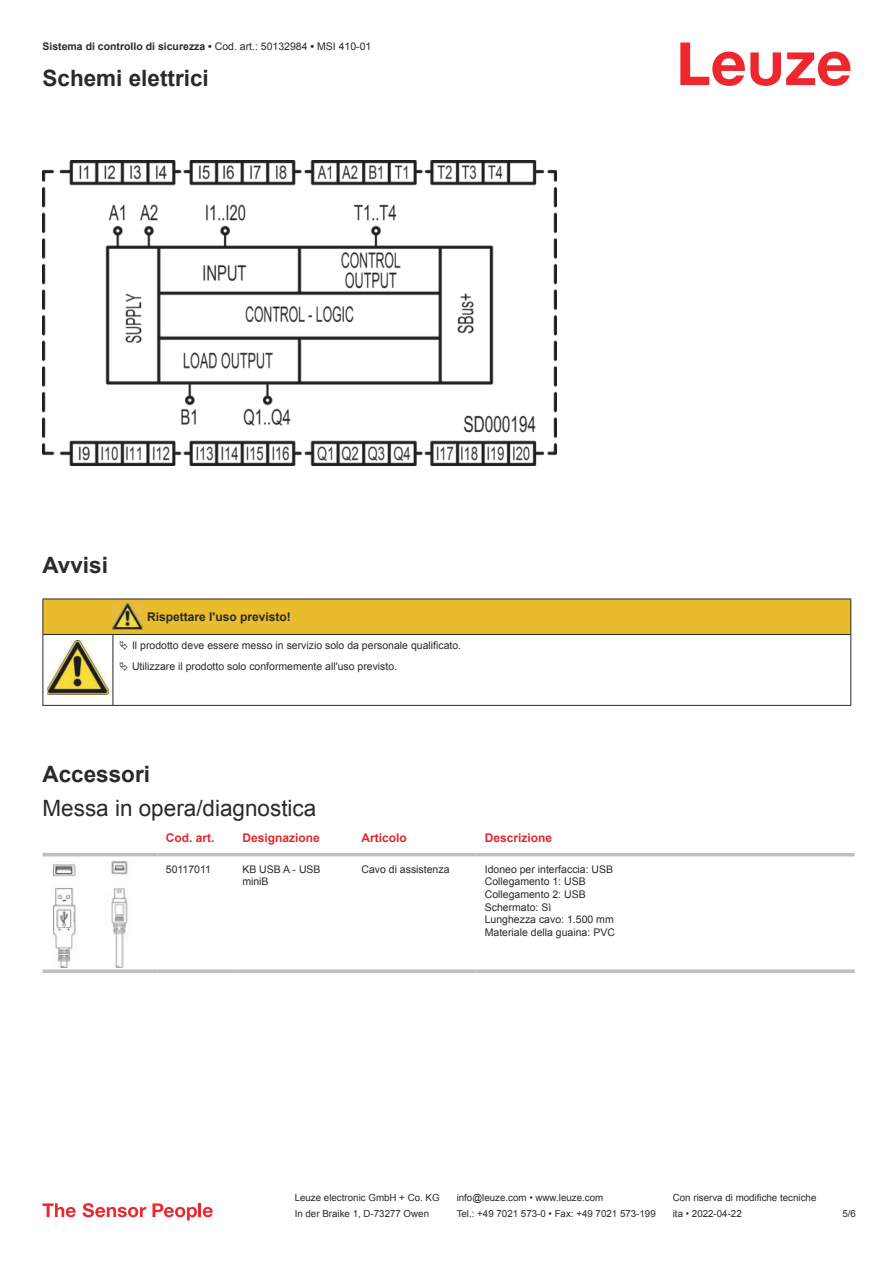
<style>
.page{position:relative;width:893px;height:1263px;background:#fff}
.page>*{position:absolute;margin:0;border:0;box-sizing:border-box;transform-origin:0 0}
.t1{font:700 22.5px "Arial";color:#2b292a}
.t2{font:22.5px "Arial";color:#2b292a}
.t3{font:700 12px "Arial";color:#db2a30}
.t4{font:700 12px "Arial";color:#2b292a}
.t5{font:10.5px/12.6px "Arial";color:#2b292a}
.t6{font:700 10.5px "Arial";color:#2b292a}
.t7{font:9.75px "Arial";color:#2b292a}
.s1{font-weight:400}
</style>
<div class="page">
<svg style="left:680px;top:43px;width:170px;height:43px"></svg>
<svg style="left:43px;top:856px;width:812px;height:112px"></svg>
<hr style="left:43px;top:853px;width:114px;height:3px;background:#bdbfc1">
<hr style="left:157px;top:853px;width:77px;height:3px;background:#bdbfc1">
<hr style="left:234px;top:853px;width:119px;height:3px;background:#bdbfc1">
<hr style="left:353px;top:853px;width:123px;height:3px;background:#bdbfc1">
<hr style="left:476px;top:853px;width:379px;height:3px;background:#bdbfc1">
<svg style="left:43px;top:969px;width:114px;height:4px"></svg>
<svg style="left:157px;top:969px;width:77px;height:4px"></svg>
<svg style="left:234px;top:969px;width:119px;height:4px"></svg>
<svg style="left:353px;top:969px;width:123px;height:4px"></svg>
<svg style="left:476px;top:969px;width:379px;height:4px;background:#c4c6c8"></svg>
<img style="left:53px;top:861px;width:77px;height:106px">
<svg style="left:43px;top:1203px;width:33px;height:14px"></svg>
<svg style="left:83px;top:1203px;width:63px;height:14px"></svg>
<svg style="left:153px;top:1203px;width:44px;height:17px"></svg>
<hr style="left:198px;top:1203px;width:3px;height:14px;background:#ed272d">
<svg style="left:203px;top:1207px;width:10px;height:10px"></svg>
<img style="left:43px;top:160px;width:513px;height:305px">
<svg style="left:44px;top:676px;width:806px;height:29px"></svg>
<hr style="left:43px;top:635px;width:1px;height:66px;background:#2b292a">
<hr style="left:113px;top:635px;width:1px;height:66px;background:#2b292a">
<hr style="left:850px;top:635px;width:1px;height:66px;background:#2b292a">
<hr style="left:43px;top:705px;width:70px;height:1px;background:#2b292a">
<hr style="left:113px;top:705px;width:30px;height:1px;background:#2b292a">
<hr style="left:143px;top:705px;width:708px;height:1px;background:#2b292a">
<img style="left:47px;top:676px;width:61px;height:19px">
<svg style="left:43px;top:599px;width:808px;height:77px"></svg>
<p class="t6" style="left:43px;top:43px;width:330px">Sistema di controllo di sicurezza • <span class="s1">Cod. art.: 50132984</span> • <span class="s1">MSI 410-01</span></p>
<h1 class="t1" style="left:43px;top:70px;width:168px">Schemi elettrici</h1>
<h1 class="t1" style="left:43px;top:556px;width:67px">Avvisi</h1>
<p class="t4" style="left:147px;top:612px;width:145px">Rispettare l'uso previsto!</p>
<p class="t5" style="left:132px;top:636px;width:331px;line-height:20.2px">Il prodotto deve essere messo in servizio solo da personale qualificato.<br>Utilizzare il prodotto solo conformemente all'uso previsto.</p>
<h1 class="t1" style="left:43px;top:766px;width:109px">Accessori</h1>
<h1 class="t2" style="left:43px;top:799px;width:275px">Messa in opera/diagnostica</h1>
<p class="t3" style="left:166px;top:833px;width:50px">Cod. art.</p>
<p class="t3" style="left:242px;top:833px;width:79px">Designazione</p>
<p class="t3" style="left:361px;top:833px;width:47px">Articolo</p>
<p class="t3" style="left:485px;top:833px;width:69px">Descrizione</p>
<p class="t5" style="left:166px;top:864px;width:47px">50117011</p>
<p class="t5" style="left:242px;top:864px;width:80px">KB USB A - USB miniB</p>
<p class="t5" style="left:361px;top:864px;width:90px">Cavo di assistenza</p>
<p class="t5" style="left:485px;top:864px;width:132px">Idoneo per interfaccia: USB<br>Collegamento 1: USB<br>Collegamento 2: USB<br>Schermato: Sì<br>Lunghezza cavo: 1.500 mm<br>Materiale della guaina: PVC</p>
<p class="t7" style="left:295px;top:1194px;width:146px">Leuze electronic GmbH + Co. KG</p>
<p class="t7" style="left:457px;top:1194px;width:148px">info@leuze.com • www.leuze.com</p>
<p class="t7" style="left:673px;top:1194px;width:145px">Con riserva di modifiche tecniche</p>
<p class="t7" style="left:295px;top:1210px;width:136px">In der Braike 1, D-73277 Owen</p>
<p class="t7" style="left:457px;top:1210px;width:201px">Tel.: +49 7021 573-0 • Fax: +49 7021 573-199</p>
<p class="t7" style="left:673px;top:1210px;width:70px">ita • 2022-04-22</p>
<p class="t7" style="left:842px;top:1210px;width:15px">5 /6</p>
</div>
